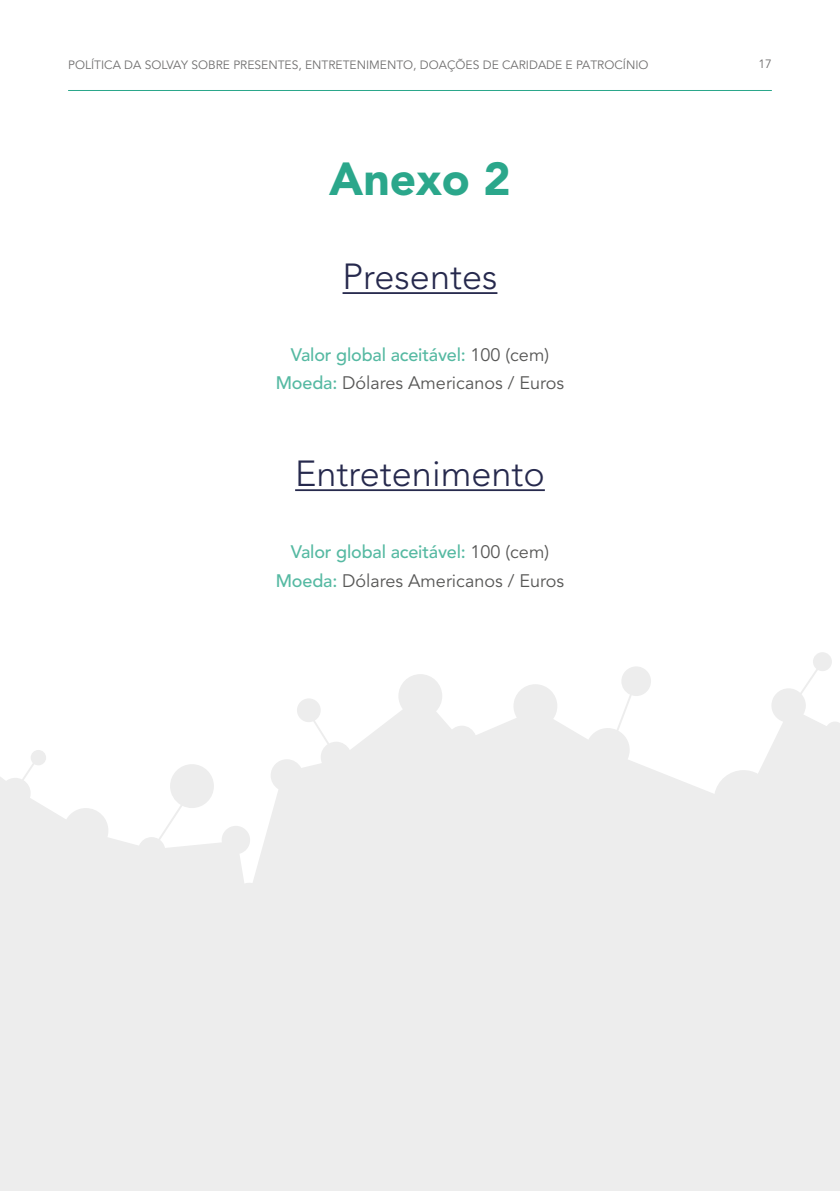
<style>
.page{position:relative;width:840px;height:1191px;background:#fff}
.page>*{position:absolute;margin:0;border:0;box-sizing:border-box;transform-origin:0 0}
.t1{font:900 46px "Avenir";color:#2ba78b}
.t2{font:300 36px "Avenir";color:#26294d}
.t3{font:18px/28px "Avenir";color:#575756;text-align:center}
.t4{font:12px "Avenir";color:#706f6f}
.s1{font-weight:500;color:#55b9a2}
</style>
<div class="page">
<hr style="left:68px;top:90px;width:703px;height:1px;background:#2ba78b">
<hr style="left:342px;top:292px;width:155px;height:2px;background:#26294d">
<hr style="left:295px;top:489px;width:249px;height:2px;background:#26294d">
<svg style="left:0;top:652px;width:839px;height:539px;fill:#ededed"></svg>
<p class="t4" style="left:68px;top:56px;width:581px">POLÍTICA DA SOLVAY SOBRE PRESENTES, ENTRETENIMENTO, DOAÇÕES DE CARIDADE E PATROCÍNIO</p>
<p class="t4" style="left:758px;top:55px;width:15px">17</p>
<h1 class="t1" style="left:329px;top:145px;width:183px">Anexo 2</h1>
<h2 class="t2" style="left:342px;top:249px;width:156px">Presentes</h2>
<p class="t3" style="left:276px;top:342px;width:289px"><span class="s1">Valor global aceitável:</span> 100 (cem)<br><span class="s1">Moeda:</span> Dólares Americanos / Euros</p>
<h2 class="t2" style="left:295px;top:446px;width:251px">Entretenimento</h2>
<p class="t3" style="left:276px;top:539px;width:289px"><span class="s1">Valor global aceitável:</span> 100 (cem)<br><span class="s1">Moeda:</span> Dólares Americanos / Euros</p>
</div>
